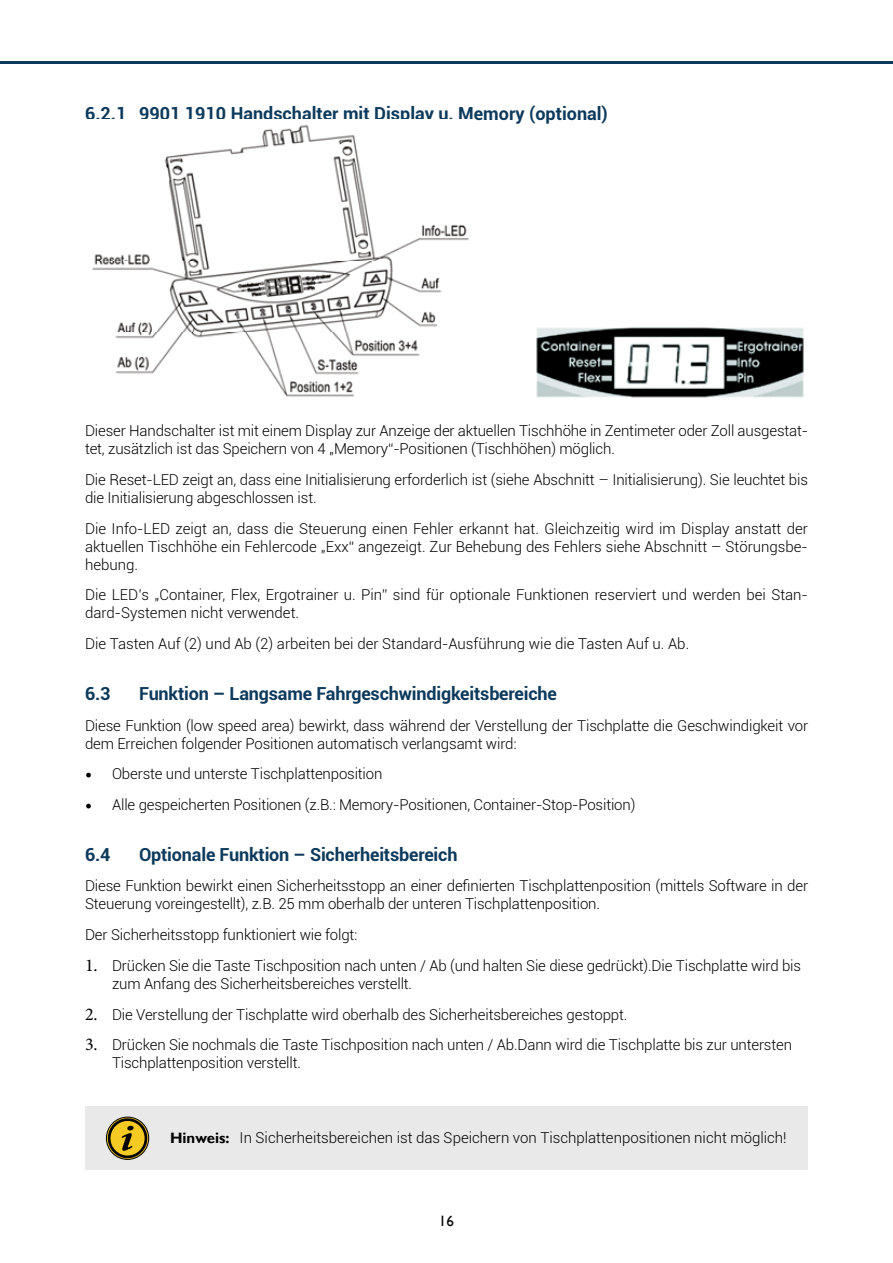
<style>
.page{position:relative;width:893px;height:1263px;background:#fff}
.page>*{position:absolute;margin:0;border:0;box-sizing:border-box;transform-origin:0 0}
.t1{font:700 18px "Roboto";letter-spacing:-.01em;color:#0d3a5c}
.t2{font:300 15px/18px "Roboto";letter-spacing:-.01em;color:#000}
.t3{font:15px "Gill Sans";color:#000}
.s1{font-family:"Minion Pro";font-weight:400;font-size:18px}
.s2{font-family:"Gill Sans";font-weight:700}
</style>
<div class="page">
<hr style="left:0;top:62px;width:893px;height:2px;background:#0d3a5c">
<img style="left:92px;top:125px;width:377px;height:272px">
<img style="left:536px;top:327px;width:268px;height:71px">
<div style="left:85px;top:1106px;width:723px;height:63px;background:#e9e9e9"></div>
<svg style="left:106px;top:1117px;width:43px;height:42px"></svg>
<div style="left:106px;top:1117px;width:43px;height:42px;border:1px solid #000;border-radius:50%"></div>
<div style="left:108px;top:1118px;width:39px;height:40px;border:3px solid #000;border-radius:50%"></div>
<svg style="left:122px;top:1126px;width:12px;height:25px"></svg>
<p class="t1" style="left:85px;top:101px;width:524px">6.2.1 9901 1910 Handschalter mit Display u. Memory (optional)</p>
<p class="t2" style="left:85px;top:421px;width:724px">Dieser Handschalter ist mit einem Display zur Anzeige der aktuellen Tischhöhe in Zentimeter oder Zoll ausgestat&shy;tet, zusätzlich ist das Speichern von 4 „Memory“-Positionen (Tischhöhen) möglich.</p>
<p class="t2" style="left:85px;top:470px;width:724px">Die Reset-LED zeigt an, dass eine Initialisierung erforderlich ist (siehe Abschnitt – Initialisierung). Sie leuchtet bis die Initialisierung abgeschlossen ist.</p>
<p class="t2" style="left:85px;top:519px;width:724px;text-align:justify">Die Info-LED zeigt an, dass die Steuerung einen Fehler erkannt hat. Gleichzeitig wird im Display anstatt der aktuellen Tischhöhe ein Fehlercode „Exx“ angezeigt. Zur Behebung des Fehlers siehe Abschnitt – Störungsbe&shy;hebung.</p>
<p class="t2" style="left:85px;top:585px;width:724px">Die LED’s „Container, Flex, Ergotrainer u. Pin” sind für optionale Funktionen reserviert und werden bei Stan&shy;dard-Systemen nicht verwendet.</p>
<p class="t2" style="left:85px;top:634px;width:606px">Die Tasten Auf (2) und Ab (2) arbeiten bei der Standard-Ausführung wie die Tasten Auf u. Ab.</p>
<p class="t1" style="left:85px;top:681px;width:27px">6.3</p>
<p class="t1" style="left:139px;top:681px;width:419px">Funktion – Langsame Fahrgeschwindigkeitsbereiche</p>
<p class="t2" style="left:85px;top:716px;width:725px">Diese Funktion (low speed area) bewirkt, dass während der Verstellung der Tischplatte die Geschwindigkeit vor dem Erreichen folgender Positionen automatisch verlangsamt wird:</p>
<p class="t2" style="left:85px;top:764px;width:299px"><span class="s1">•</span> Oberste und unterste Tischplattenposition</p>
<p class="t2" style="left:85px;top:795px;width:552px"><span class="s1">•</span> Alle gespeicherten Positionen (z.B.: Memory-Positionen, Container-Stop-Position)</p>
<p class="t1" style="left:85px;top:841px;width:27px">6.4</p>
<p class="t1" style="left:139px;top:841px;width:320px">Optionale Funktion – Sicherheitsbereich</p>
<p class="t2" style="left:85px;top:877px;width:725px">Diese Funktion bewirkt einen Sicherheitsstopp an einer definierten Tischplattenposition (mittels Software in der<br>Steuerung voreingestellt), z.B. 25 mm oberhalb der unteren Tischplattenposition.</p>
<p class="t2" style="left:85px;top:925px;width:274px">Der Sicherheitsstopp funktioniert wie folgt:</p>
<p class="t2" style="left:112px;top:956px;width:691px;text-indent:-27px"><span class="s1">1.</span> Drücken Sie die Taste Tischposition nach unten / Ab (und halten Sie diese gedrückt).Die Tischplatte wird bis zum Anfang des Sicherheitsbereiches verstellt.</p>
<p class="t2" style="left:85px;top:1005px;width:544px"><span class="s1">2.</span> Die Verstellung der Tischplatte wird oberhalb des Sicherheitsbereiches gestoppt.</p>
<p class="t2" style="left:112px;top:1036px;width:681px;text-indent:-27px"><span class="s1">3.</span> Drücken Sie nochmals die Taste Tischposition nach unten / Ab.Dann wird die Tischplatte bis zur untersten<br>Tischplattenposition verstellt.</p>
<p class="t2" style="left:170px;top:1128px;width:618px"><span class="s2">Hinweis:</span> In Sicherheitsbereichen ist das Speichern von Tischplattenpositionen nicht möglich!</p>
<p class="t3" style="left:439px;top:1212px;width:16px">16</p>
</div>
